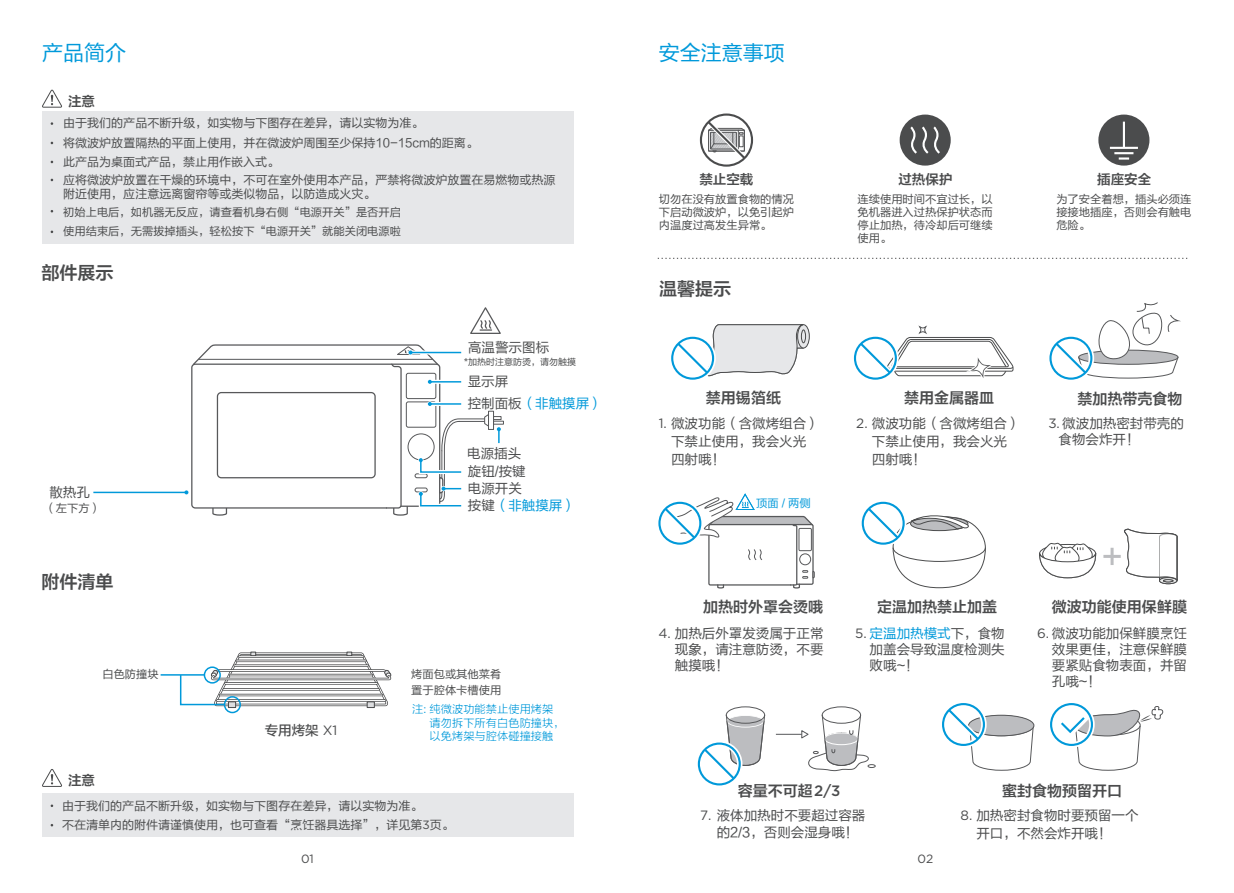
<style>
.page{position:relative;width:1234px;height:893px;background:#fff}
.page>*{position:absolute;margin:0;border:0;box-sizing:border-box;transform-origin:0 0}
.t1{font:21px "FZLTHK GBK1 0";color:#0099da}
.t2{font:18px "FZLTZCHK GBK1 0";color:#4b4c4d}
.t3{font:15px "FZLTZCHK GBK1 0";color:#4b4c4d}
.t4{font:13.5px/16.2px "FZLTHK GBK1 0";color:#4b4c4d}
.t5{font:13.5px "FZLTHK GBK1 0";color:#0099da}
.t6{font:13.5px "FZLTZCHK GBK1 0";color:#4b4c4d}
.t7{font:13.5px "FZLTZHUNHK GBK1 0";color:#4b4c4d}
.t8{font:12px/19.2px "FZLTHK GBK1 0";color:#4b4c4d}
.t9{font:12px "Gotham";color:#4b4c4d}
.t10{font:11.25px/12.9px "FZLTHK GBK1 0";color:#4b4c4d;text-align:justify}
.t11{font:11.25px/13.5px "FZLTXHK";color:#0099da}
.t12{font:11.25px "FZLTHK GBK1 0";color:#0099da}
.t13{font:9px "FZLTHK GBK1 0";color:#4b4c4d}
.s1{color:#4b4c4d}
.s2{font-family:"Gotham"}
.s3{color:#0099da}
.s4{font-family:"Gotham";font-weight:500}
</style>
<div class="page">
<div style="left:43px;top:111px;width:531px;height:133px;background:#e6e7e9"></div>
<svg style="left:470px;top:307px;width:31px;height:27px"></svg>
<div style="left:43px;top:793px;width:531px;height:44px;background:#e6e7e9"></div>
<hr style="left:93px;top:492px;width:94px;height:1px;background:#0099da">
<div style="left:493px;top:421px;width:11px;height:4px;border:1px solid #57585a"></div>
<svg style="left:184px;top:344px;width:317px;height:172px"></svg>
<svg style="left:42px;top:89px;width:20px;height:19px"></svg>
<svg style="left:42px;top:769px;width:20px;height:18px"></svg>
<div style="left:725px;top:706px;width:40px;height:18px;border:1px solid #57585a;border-radius:50%"></div>
<div style="left:821px;top:706px;width:39px;height:18px;border:1px solid #57585a;border-radius:50%"></div>
<svg style="left:775px;top:714px;width:100px;height:57px"></svg>
<div style="left:1098px;top:115px;width:51px;height:51px;background:#4b4c4d;border-radius:50%"></div>
<hr style="left:1122px;top:122px;width:2px;height:26px;background:#fff">
<svg style="left:1114px;top:152px;width:19px;height:8px"></svg>
<hr style="left:1109px;top:147px;width:28px;height:2px;background:#fff">
<div style="left:899px;top:115px;width:51px;height:51px;background:#4b4c4d;border-radius:50%"></div>
<svg style="left:910px;top:126px;width:30px;height:28px"></svg>
<svg style="left:702px;top:116px;width:48px;height:48px"></svg>
<div style="left:699px;top:114px;width:54px;height:53px;border:2px solid #4b4c4d;border-radius:50%"></div>
<div style="left:967px;top:715px;width:67px;height:21px;border:1px solid #57585a;border-radius:50%"></div>
<svg style="left:797px;top:325px;width:12px;height:23px"></svg>
<div style="left:797px;top:324px;width:12px;height:24px;border:1px solid #4b4c4d;border-radius:50%"></div>
<div style="left:801px;top:330px;width:4px;height:13px;border:1px solid #4b4c4d;border-radius:50%"></div>
<div style="left:919px;top:326px;width:7px;height:7px;border:1px solid #57585a"></div>
<svg style="left:657px;top:258px;width:531px;height:1px"></svg>
<svg style="left:671px;top:324px;width:132px;height:56px"></svg>
<svg style="left:853px;top:336px;width:160px;height:44px"></svg>
<svg style="left:1049px;top:302px;width:132px;height:78px"></svg>
<div style="left:1048px;top:701px;width:46px;height:47px;border:6px solid #fff;border-radius:50%"></div>
<div style="left:1049px;top:703px;width:43px;height:43px;border:2px solid #0099da;border-radius:50%"></div>
<svg style="left:1049px;top:705px;width:114px;height:66px"></svg>
<hr style="left:1110px;top:548px;width:3px;height:17px;background:#bcbdc0">
<hr style="left:1103px;top:555px;width:17px;height:3px;background:#bcbdc0">
<div style="left:1159px;top:578px;width:17px;height:6px;background:#646566;border-radius:50%"></div>
<div style="left:1158px;top:577px;width:18px;height:7px;border:1px solid #4b4c4d;border-radius:50%"></div>
<svg style="left:1120px;top:528px;width:57px;height:54px"></svg>
<svg style="left:1039px;top:542px;width:57px;height:37px"></svg>
<svg style="left:697px;top:714px;width:68px;height:72px"></svg>
<svg style="left:942px;top:703px;width:91px;height:68px"></svg>
<svg style="left:861px;top:501px;width:124px;height:88px"></svg>
<svg style="left:658px;top:493px;width:156px;height:96px"></svg>
<div style="left:367px;top:701px;width:7px;height:7px;background:#505152"></div>
<div style="left:228px;top:701px;width:8px;height:7px;background:#505152"></div>
<hr style="left:160px;top:674px;width:44px;height:2px;background:#0099da">
<svg style="left:179px;top:651px;width:213px;height:56px"></svg>
<div style="left:224px;top:696px;width:17px;height:17px;border:2px solid #0099da;border-radius:50%"></div>
<h1 class="t1" style="left:42px;top:41px;width:85px">产品简介</h1>
<p class="t6" style="left:68px;top:94px;width:28px">注意</p>
<p class="t8" style="left:63px;top:114px;width:416px">由于我们的产品不断升级，如实物与下图存在差异，请以实物为准。<br>将微波炉放置隔热的平面上使用，并在微波炉周围至少保持10-15cm的距离。此产品为桌面式产品，禁止用作嵌入式。</p>
<p class="t8" style="left:63px;top:173px;width:494px;line-height:14.4px">应将微波炉放置在干燥的环境中，不可在室外使用本产品，严禁将微波炉放置在易燃物或热源附近使用，应注意远离窗帘等或类似物品，以防造成火灾。</p>
<p class="t10" style="left:63px;top:203px;width:339px;line-height:18.8px">初始上电后，如机器无反应，请查看机身右侧“电源开关”是否开启使用结束后，无需拔掉插头，轻松按下“电源开关”就能关闭电源啦</p>
<h2 class="t2" style="left:41px;top:263px;width:73px">部件展示</h2>
<p class="t4" style="left:49px;top:485px;width:42px">散热孔</p>
<p class="t10" style="left:45px;top:501px;width:58px">（左下方）</p>
<h2 class="t2" style="left:41px;top:572px;width:73px">附件清单</h2>
<p class="t10" style="left:102px;top:668px;width:58px">白色防撞块</p>
<p class="t6" style="left:68px;top:773px;width:28px">注意</p>
<p class="t4" style="left:468px;top:340px;width:82px">高温警示图标</p>
<p class="t13" style="left:464px;top:357px;width:113px">*加热时注意防烫，请勿触摸</p>
<p class="t4" style="left:467px;top:373px;width:42px">显示屏</p>
<p class="t5" style="left:467px;top:396px;width:136px"><span class="s1">控制面板</span>（非触摸屏）</p>
<p class="t4" style="left:467px;top:445px;width:55px">电源插头</p>
<p class="t4" style="left:467px;top:463px;width:59px;line-height:16.6px">旋钮/按键电源开关</p>
<p class="t5" style="left:467px;top:498px;width:109px"><span class="s1">按键</span>（非触摸屏）</p>
<p class="t10" style="left:411px;top:666px;width:91px;line-height:16.5px">烤面包或其他菜肴置于腔体卡槽使用</p>
<p class="t11" style="left:429px;top:703px;width:136px;text-indent:-17px">注<span class="s2">:</span> 纯微波功能禁止使用烤架请勿拆下所有白色防撞块，</p>
<p class="t7" style="left:265px;top:723px;width:74px">专用烤架 <span class="s2">X1</span></p>
<p class="t11" style="left:429px;top:730px;width:125px">以免烤架与腔体碰撞接触</p>
<p class="t8" style="left:62px;top:796px;width:393px">由于我们的产品不断升级，如实物与下图存在差异，请以实物为准。<br>不在清单内的附件请谨慎使用，也可查看“烹饪器具选择”，详见第<span class="s2">3</span>页。</p>
<h1 class="t1" style="left:658px;top:41px;width:127px">安全注意事项</h1>
<p class="t6" style="left:699px;top:172px;width:55px">禁止空载</p>
<p class="t10" style="left:658px;top:193px;width:136px">切勿在没有放置食物的情况下启动微波炉，以免引起炉内温度过高发生异常。</p>
<h2 class="t2" style="left:659px;top:278px;width:73px">温馨提示</h2>
<p class="t6" style="left:898px;top:172px;width:55px">过热保护</p>
<p class="t10" style="left:857px;top:193px;width:136px">连续使用时间不宜过长，以免机器进入过热保护状态而停止加热，待冷却后可继续使用。</p>
<p class="t6" style="left:1096px;top:172px;width:55px">插座安全</p>
<p class="t10" style="left:1056px;top:193px;width:136px">为了安全着想，插头必须连接接地插座，否则会有触电危险。</p>
<p class="t3" style="left:705px;top:389px;width:76px">禁用锡箔纸</p>
<p class="t4" style="left:671px;top:414px;width:150px;line-height:18px;text-indent:-12px"><span class="s2">1.</span> 微波功能（含微烤组合）下禁止使用，我会火光四射哦！</p>
<p class="t12" style="left:756px;top:496px;width:56px">顶面 / 两侧</p>
<p class="t3" style="left:904px;top:389px;width:91px">禁用金属器皿</p>
<p class="t4" style="left:871px;top:414px;width:150px;line-height:18px;text-indent:-16px"><span class="s2">2.</span> 微波功能（含微烤组合）下禁止使用，我会火光四射哦！</p>
<p class="t3" style="left:1077px;top:390px;width:106px">禁加热带壳食物</p>
<p class="t4" style="left:1058px;top:416px;width:127px;text-indent:-10px"><span class="s2">3.</span> 微波加热密封带壳的食物会炸开！</p>
<p class="t3" style="left:703px;top:599px;width:121px">加热时外罩会烫哦</p>
<p class="t4" style="left:674px;top:625px;width:150px;text-align:justify;text-indent:-17px"><span class="s2">4.</span> 加热后外罩发烫属于正常现象，请注意防烫，不要触摸哦！</p>
<p class="t3" style="left:876px;top:599px;width:121px">定温加热禁止加盖</p>
<p class="t3" style="left:1051px;top:599px;width:136px">微波功能使用保鲜膜</p>
<p class="t4" style="left:1051px;top:625px;width:136px;text-align:justify;text-indent:-15px"><span class="s2">6.</span> 微波功能加保鲜膜烹饪效果更佳，注意保鲜膜要紧贴食物表面，并留孔哦~！</p>
<p class="t4" style="left:869px;top:625px;width:136px;text-align:justify;text-indent:-14px"><span class="s2">5.</span> <span class="s3">定温加热模式</span>下，食物加盖会导致温度检测失败哦~！</p>
<p class="t3" style="left:737px;top:783px;width:104px">容量不可超<span class="s4">2/3</span></p>
<p class="t3" style="left:1001px;top:783px;width:121px">蜜封食物预留开口</p>
<p class="t4" style="left:716px;top:808px;width:150px;text-indent:-17px"><span class="s2">7.</span> 液体加热时不要超过容器的2/3，否则会湿身哦！</p>
<p class="t4" style="left:976px;top:807px;width:163px;line-height:18px;text-indent:-16px"><span class="s2">8.</span> 加热密封食物时要预留一个开口，不然会炸开哦！</p>
<p class="t9" style="left:301px;top:852px;width:14px">01</p>
<p class="t9" style="left:917px;top:852px;width:17px">02</p>
</div>
